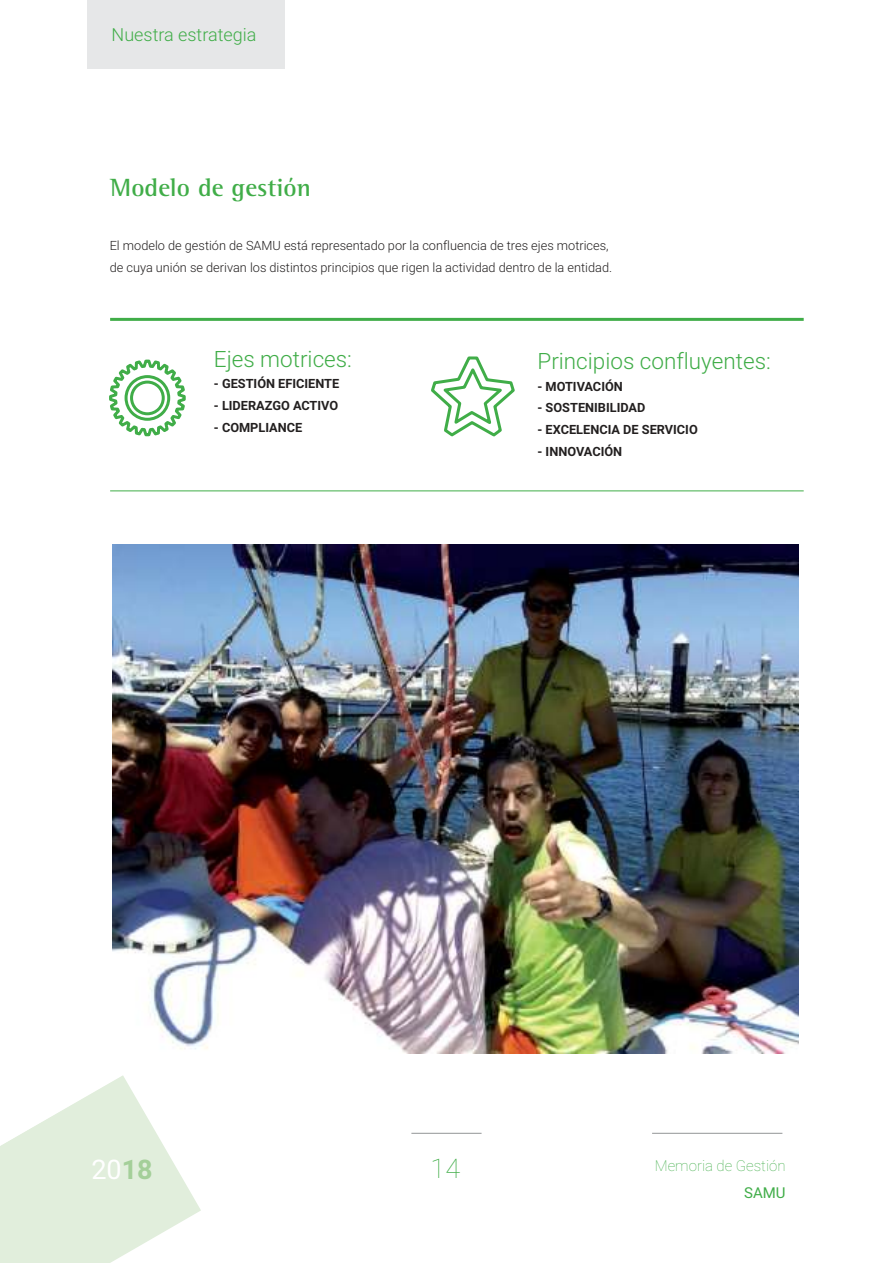
<style>
.page{position:relative;width:893px;height:1263px;background:#fff}
.page>*{position:absolute;margin:0;border:0;box-sizing:border-box;transform-origin:0 0}
.t1{font:27px "Roboto";color:#fff}
.t2{font:100 27px "Roboto";color:#40ad48}
.t3{font:700 25.5px "Rotis Semi Serif";color:#40ad48}
.t4{font:300 22.5px "Roboto";color:#40ad48}
.t5{font:300 18px "Roboto";color:#40ad48}
.t6{font:100 15px "Roboto";color:#40ad48}
.t7{font:15px "Roboto";color:#40ad48}
.t8{font:300 12.75px/21.8px "Roboto";color:#221f1f}
.t9{font:700 12.75px "Roboto";color:#221f1f}
.s1{font-weight:700;color:#a4cf99}
</style>
<div class="page">
<svg style="left:0;top:1077px;width:201px;height:186px;fill:#e1eedc"></svg>
<hr style="left:411px;top:1133px;width:71px;height:1px;background:#939597">
<hr style="left:652px;top:1133px;width:130px;height:1px;background:#939597">
<svg style="left:0;top:1075px;width:124px;height:79px"></svg>
<hr style="left:110px;top:318px;width:694px;height:3px;background:#40ad48">
<hr style="left:110px;top:490px;width:694px;height:1px;background:#40ad48">
<svg style="left:109px;top:359px;width:77px;height:78px"></svg>
<svg style="left:431px;top:356px;width:84px;height:81px"></svg>
<img style="left:113px;top:544px;width:685px;height:510px">
<div style="left:87px;top:0;width:198px;height:69px;background:#e6e7e8"></div>
<h3 class="t5" style="left:112px;top:27px;width:146px">Nuestra estrategia</h3>
<h2 class="t3" style="left:110px;top:177px;width:202px">Modelo de gestión</h2>
<p class="t8" style="left:110px;top:235px;width:504px">El modelo de gestión de SAMU está representado por la confluencia de tres ejes motrices, de cuya unión se derivan los distintos principios que rigen la actividad dentro de la entidad.</p>
<h3 class="t4" style="left:214px;top:349px;width:140px">Ejes motrices:</h3>
<p class="t9" style="left:214px;top:378px;width:127px">- GESTIÓN EFICIENTE</p>
<p class="t9" style="left:214px;top:400px;width:126px">- LIDERAZGO ACTIVO</p>
<p class="t9" style="left:214px;top:422px;width:90px">- COMPLIANCE</p>
<h3 class="t4" style="left:537px;top:351px;width:235px">Principios confluyentes:</h3>
<p class="t9" style="left:537px;top:380px;width:87px">- MOTIVACIÓN</p>
<p class="t9" style="left:537px;top:402px;width:109px">- SOSTENIBILIDAD</p>
<p class="t9" style="left:537px;top:424px;width:162px">- EXCELENCIA DE SERVICIO</p>
<p class="t9" style="left:537px;top:446px;width:86px">- INNOVACIÓN</p>
<h1 class="t1" style="left:91px;top:1153px;width:63px">20<span class="s1">18</span></h1>
<h1 class="t2" style="left:431px;top:1153px;width:31px">14</h1>
<p class="t6" style="left:655px;top:1157px;width:132px">Memoria de Gestión</p>
<p class="t7" style="left:744px;top:1184px;width:43px">SAMU</p>
</div>
